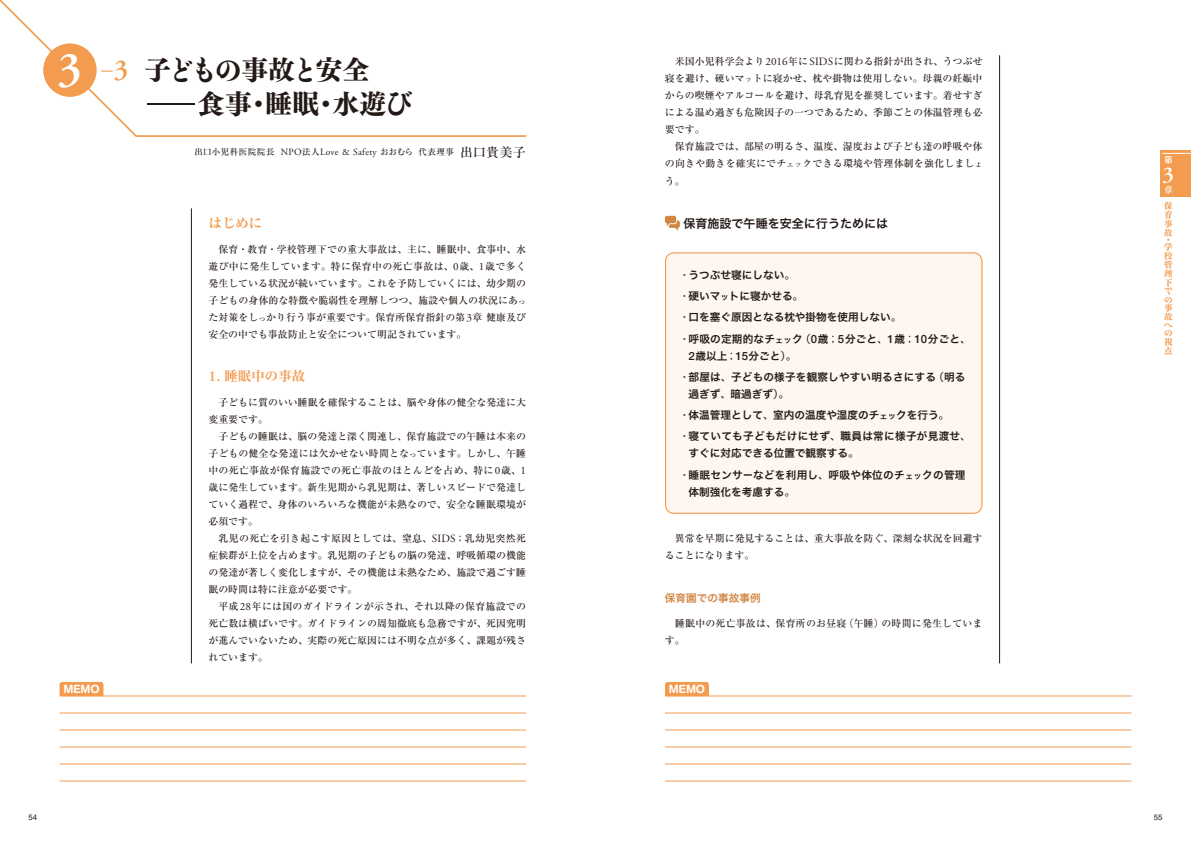
<style>
.page{position:relative;width:1191px;height:842px;background:#fff}
.page>*{position:absolute;margin:0;border:0;box-sizing:border-box;transform-origin:0 0}
.t1{font:600 48.5px "Adobe Garamond Pro";color:#fff}
.t2{font:800 26.9px/34px "Tsuku Min Pro";color:#231916}
.t3{font:600 22.7px "Adobe Garamond Pro";color:#fff}
.t4{font:700 expanded 13.5px "Ryumin Pro";color:#f39b4f}
.t5{font:12px "Hira Kaku Pro W6";color:#231916}
.t6{font:700 11.3px "Helvetica Rounded";letter-spacing:-.025em;color:#fff}
.t7{font:10.6px/21.3px "Hira Kaku Pro W6";color:#231916}
.t8{font:10.6px/21.3px "Hira Kaku Pro W6";letter-spacing:.025em;color:#231916}
.t9{font:10.6px "Hira Kaku Pro W6";color:#d28644}
.t10{font:500 9.9px/17px "Ryumin Pro";letter-spacing:.005em;color:#231916}
.t11{font:500 8.5px "Ryumin Pro";letter-spacing:.06em;color:#231916}
.t12{font:800 8.5px/9px "Tsuku Min Pro";color:#f39b4f;text-align:justify}
.t13{font:8.5px/8.2px "Yutuki 36 PK Std W8";color:#f39b4f}
.t14{font:800 8.5px "Tsuku Min Pro";color:#fff}
.t15{font:7.8px "Helvetica LT Std";color:#231916}
.s1{font-family:"Adobe Garamond";font-weight:400;font-size:11.1px}
.s2{font-size:7.7px}
.s3{font-family:"Adobe Garamond Pro";font-weight:600;font-size:28.8px;color:#f39b4f}
.s4{font-family:"Yutuki 36 PK Std W8";font-weight:400}
.s5{font-family:"Hira Min Pro W2";font-weight:400}
.s6{font-family:"Adobe Garamond";font-weight:400;font-size:9.5px}
.s7{font-size:12.8px}
.s8{font-family:"Adobe Garamond";font-weight:600;font-stretch:normal;font-size:15.1px}
.s9{font-family:"Shin Go Pro"}
.s10{font-size:8.3px}
.s11{font-family:"Helvetica Neue LT Std";font-weight:500;font-size:11.4px}
.s12{font-family:"Shin Go Pro";font-weight:300}
</style>
<div class="page">
<div style="left:665px;top:253px;width:317px;height:260px;background:#fff7ef;border-radius:9px"></div>
<div style="left:665px;top:252px;width:317px;height:262px;border:1px solid #f39b4f;border-radius:9px"></div>
<hr style="left:191px;top:208px;width:1px;height:455px;background:#231916">
<svg style="left:0;top:0;width:526px;height:137px"></svg>
<svg style="left:665px;top:216px;width:15px;height:15px"></svg>
<div style="left:1159px;top:150px;width:32px;height:47px;background:#f39b4f"></div>
<svg style="left:1162px;top:153px;width:29px;height:1px"></svg>
<hr style="left:999px;top:55px;width:1px;height:608px;background:#231916">
<svg style="left:665px;top:682px;width:44px;height:14px"></svg>
<hr style="left:665px;top:696px;width:466px;height:1px;background:#f39b4f">
<hr style="left:665px;top:713px;width:466px;height:1px;background:#f39b4f">
<hr style="left:665px;top:730px;width:466px;height:1px;background:#f39b4f">
<hr style="left:665px;top:747px;width:466px;height:1px;background:#f39b4f">
<hr style="left:665px;top:764px;width:466px;height:1px;background:#f39b4f">
<hr style="left:665px;top:781px;width:466px;height:1px;background:#f39b4f">
<svg style="left:60px;top:682px;width:43px;height:14px"></svg>
<hr style="left:60px;top:696px;width:466px;height:1px;background:#f39b4f">
<hr style="left:60px;top:713px;width:466px;height:1px;background:#f39b4f">
<hr style="left:60px;top:730px;width:466px;height:1px;background:#f39b4f">
<hr style="left:60px;top:747px;width:466px;height:1px;background:#f39b4f">
<hr style="left:60px;top:764px;width:466px;height:1px;background:#f39b4f">
<hr style="left:60px;top:781px;width:466px;height:1px;background:#f39b4f">
<h1 class="t1" style="left:58px;top:42px;width:26px">3</h1>
<p class="t10" style="left:665px;top:53px;width:319px">　米国小児科学会より<span class="s1">2016</span>年に<span class="s1">SIDS</span>に関わる指針が出され、うつぶせ寝を避け、硬いマ<span class="s2">ッ</span>トに寝かせ、枕や掛物は使用しない。母親の妊娠中からの喫煙やアルコールを避け、母乳育児を推奨しています。着せすぎによる温め過ぎも危険因子の一つであるため、季節ごとの体温管理も必要です。<br>　保育施設では、部屋の明るさ、温度、湿度および子ども達の呼吸や体の向きや動きを確実にでチ<span class="s2">ェッ</span>クできる環境や管理体制を強化しまし<span class="s2">ょ</span>う。</p>
<h2 class="t2" style="left:144px;top:53px;width:270px;text-indent:-30px"><span class="s3">3</span> 子<span class="s4">どもの</span>事故<span class="s4">と</span>安全<span class="s5">―</span>食事<span class="s4">・</span>睡眠<span class="s4">・</span>水遊<span class="s4">び</span></h2>
<p class="t11" style="left:194px;top:145px;width:333px">出口小児科医院院長 <span class="s6">NPO</span>法人<span class="s6">Love &amp; Safety</span> おおむら 代表理事 <span class="s7">出口貴美子</span></p>
<h3 class="t4" style="left:208px;top:213px;width:55px">はじめに</h3>
<p class="t10" style="left:208px;top:240px;width:319px;text-align:justify">　保育・教育・学校管理下での重大事故は、主に、睡眠中、食事中、水遊び中に発生しています。特に保育中の死亡事故は、<span class="s1">0</span>歳、<span class="s1">1</span>歳で多く発生している状況が続いています。これを予防していくには、幼少期の子どもの身体的な特徴や脆弱性を理解しつつ、施設や個人の状況にあ<span class="s2">っ</span>た対策をし<span class="s2">っ</span>かり行う事が重要です。保育所保育指針の第<span class="s1">3</span>章健康及び安全の中でも事故防止と安全について明記されています。</p>
<h3 class="t4" style="left:208px;top:366px;width:98px"><span class="s8">1.</span> 睡眠中の事故</h3>
<p class="t10" style="left:208px;top:393px;width:319px">　子どもに質のいい睡眠を確保することは、脳や身体の健全な発達に大変重要です。<br>　子どもの睡眠は、脳の発達と深く関連し、保育施設での午睡は本来の子どもの健全な発達には欠かせない時間とな<span class="s2">っ</span>ています。しかし、午睡中の死亡事故が保育施設での死亡事故のほとんどを占め、特に<span class="s1">0</span>歳、<span class="s1">1</span>歳に発生しています。新生児期から乳児期は、著しいスピードで発達していく過程で、身体のいろいろな機能が未熟なので、安全な睡眠環境が必須です。<br>　乳児の死亡を引き起こす原因としては、窒息、<span class="s1">SIDS</span>；乳幼児突然死症候群が上位を占めます。乳児期の子どもの脳の発達、呼吸循環の機能の発達が著しく変化しますが、その機能は未熟なため、施設で過ごす睡眠の時間は特に注意が必要です。<br>　平成<span class="s1">28</span>年には国のガイドラインが示され、それ以降の保育施設での死亡数は横ばいです。ガイドラインの周知徹底も急務ですが、死因究明が進んでいないため、実際の死亡原因には不明な点が多く、課題が残されています。</p>
<p class="t5" style="left:683px;top:212px;width:206px">保育施設で午睡を安全に行うためには</p>
<p class="t7" style="left:679px;top:264px;width:293px"><span class="s9">・</span>うつぶせ寝にしない<span class="s9">。<br>・</span>硬いマ<span class="s10">ッ</span>トに寝かせる<span class="s9">。<br>・</span>口を塞ぐ原因となる枕や掛物を使用しない<span class="s9">。<br>・</span>呼吸の定期的なチ<span class="s10">ェッ</span>ク<span class="s9">（</span><span class="s11">0</span>歳<span class="s9">；</span><span class="s11">5</span>分ごと<span class="s9">、</span><span class="s11">1</span>歳<span class="s9">；</span><span class="s11">10</span>分ごと<span class="s9">、</span></p>
<p class="t7" style="left:679px;top:345px;width:288px;text-indent:9px"><span class="s11">2</span>歳以上<span class="s9">；</span><span class="s11">15</span>分ごと<span class="s9">）。<br>・</span>部屋は<span class="s9">、</span>子どもの様子を観察しやすい明るさにする<span class="s9">（</span>明る</p>
<p class="t7" style="left:679px;top:383px;width:293px;text-indent:9px">過ぎず<span class="s9">、</span>暗過ぎず<span class="s9">）。<br>・</span>体温管理として<span class="s9">、</span>室内の温度や湿度のチ<span class="s10">ェッ</span>クを行う<span class="s9">。<br>・</span>寝ていても子どもだけにせず<span class="s9">、</span>職員は常に様子が見渡せ<span class="s9">、</span></p>
<p class="t8" style="left:679px;top:442px;width:288px;text-indent:9px">すぐに対応できる位置で観察する<span class="s9">。<br>・</span>睡眠センサーなどを利用し<span class="s9">、</span>呼吸や体位のチ<span class="s10">ェッ</span>クの管理</p>
<p class="t7" style="left:688px;top:481px;width:108px">体制強化を考慮する<span class="s9">。</span></p>
<p class="t10" style="left:665px;top:529px;width:319px">　異常を早期に発見することは、重大事故を防ぐ、深刻な状況を回避することになります。</p>
<p class="t9" style="left:665px;top:588px;width:97px">保育園での事故事例</p>
<p class="t10" style="left:665px;top:614px;width:319px">　睡眠中の死亡事故は、保育所のお昼寝<span class="s12">（</span>午睡<span class="s12">）</span>の時間に発生しています。</p>
<p class="t6" style="left:63px;top:682px;width:38px">MEMO</p>
<p class="t6" style="left:669px;top:682px;width:38px">MEMO</p>
<p class="t14" style="left:1164px;top:153px;width:10px">第</p>
<p class="t14" style="left:1164px;top:183px;width:10px">章</p>
<h3 class="t3" style="left:1162px;top:162px;width:12px">3</h3>
<p class="t12" style="left:1164px;top:201px;width:10px">保育事故</p>
<p class="t13" style="left:1164px;top:235px;width:7px">・</p>
<p class="t12" style="left:1164px;top:242px;width:10px">学校管理下</p>
<p class="t13" style="left:1164px;top:287px;width:10px">での</p>
<p class="t12" style="left:1164px;top:303px;width:10px">事故</p>
<p class="t13" style="left:1164px;top:321px;width:10px;line-height:7.6px">への</p>
<p class="t12" style="left:1164px;top:337px;width:10px">視点</p>
<p class="t15" style="left:28px;top:813px;width:10px">54</p>
<p class="t15" style="left:1153px;top:813px;width:10px">55</p>
</div>
